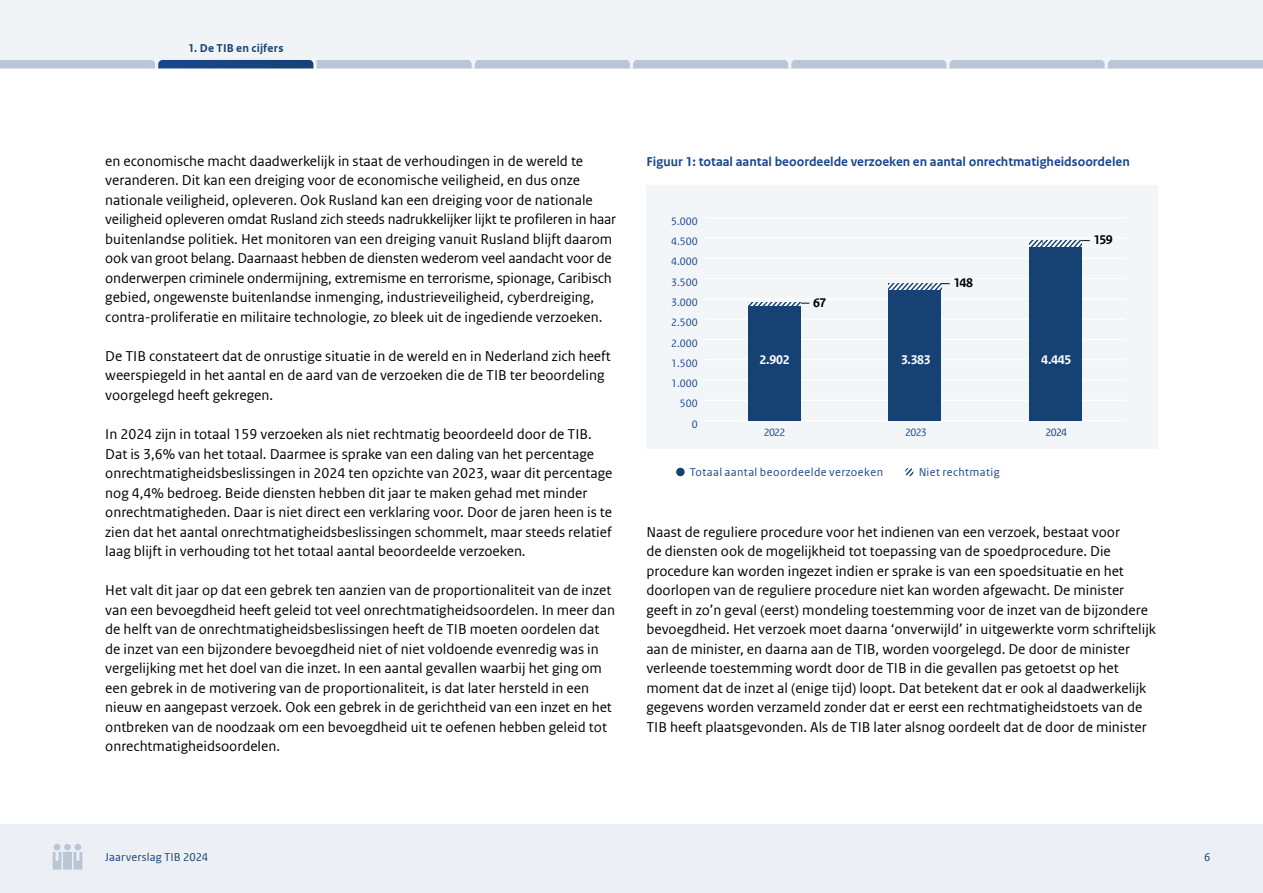
<style>
.page{position:relative;width:1263px;height:893px;background:#fff}
.page>*{position:absolute;margin:0;border:0;box-sizing:border-box;transform-origin:0 0}
.Body{font:15px/19.5px "Rijksoverheid Sans Web Text Regular 2";color:#000}
.Image_Head{font:700 13.5px "Rijksoverheid Sans Web Text";color:#1a478f}
.t1{font:700 13.2px "Rijksoverheid Sans Web Text";letter-spacing:-.025em;color:#fff}
.t2{font:700 13.2px "Rijksoverheid Sans Web Text";letter-spacing:-.045em;color:#000}
.t3{font:12px "Rijksoverheid Sans Web Text";letter-spacing:.035em;color:#1a478f}
.t4{font:12px "Rijksoverheid Sans Web Text Regular 2";letter-spacing:.01em;color:#154273}
.t5{font:700 12px "Rijksoverheid Sans Web Text";letter-spacing:.02em;color:#154273}
.t6{font:11.25px "Rijksoverheid Sans Web Text";color:#1a478f}
.t7{font:11.25px "Rijksoverheid Sans Web Text";color:#154273}
</style>
<div class="page">
<div style="left:0;top:0;width:1263px;height:68px;background:#f1f4f7"></div>
<div style="left:0;top:824px;width:1263px;height:69px;background:#ecf0f4"></div>
<svg style="left:53px;top:844px;width:29px;height:26px"></svg>
<svg style="left:0;top:60px;width:1263px;height:8px;background:#a6b7cb"></svg>
<div style="left:646px;top:185px;width:512px;height:264px;background:#f3f6f8"></div>
<svg style="left:905px;top:468px;width:8px;height:8px"></svg>
<div style="left:676px;top:468px;width:9px;height:8px;background:#154273;border-radius:50%"></div>
<hr style="left:704px;top:420px;width:421px;height:1px;background:#fff">
<hr style="left:704px;top:400px;width:421px;height:1px;background:#fff">
<hr style="left:704px;top:379px;width:421px;height:2px;background:#fff">
<hr style="left:704px;top:359px;width:421px;height:1px;background:#fff">
<hr style="left:704px;top:339px;width:421px;height:1px;background:#fff">
<hr style="left:704px;top:319px;width:421px;height:1px;background:#fff">
<hr style="left:704px;top:298px;width:421px;height:1px;background:#fff">
<hr style="left:704px;top:278px;width:421px;height:1px;background:#fff">
<hr style="left:704px;top:258px;width:421px;height:1px;background:#fff">
<hr style="left:704px;top:237px;width:421px;height:2px;background:#fff">
<hr style="left:704px;top:217px;width:421px;height:1px;background:#fff">
<div style="left:748px;top:303px;width:53px;height:118px;background:#154273"></div>
<div style="left:889px;top:283px;width:52px;height:138px;background:#154273"></div>
<div style="left:1029px;top:240px;width:52px;height:181px;background:#154273"></div>
<hr style="left:748px;top:303px;width:53px;height:2px;background:#bfbfbf">
<svg style="left:889px;top:283px;width:52px;height:6px"></svg>
<svg style="left:1029px;top:240px;width:52px;height:7px"></svg>
<p class="t5" style="left:188px;top:41px;width:97px">1. De TIB en cijfers</p>
<p class="Body" style="left:105px;top:151px;width:512px">en economische macht daadwerkelijk in staat de verhoudingen in de wereld te veranderen. Dit kan een dreiging voor de economische veiligheid, en dus onze nationale veiligheid, opleveren. Ook Rusland kan een dreiging voor de nationale veiligheid opleveren omdat Rusland zich steeds nadrukkelijker lijkt te profileren in haar buitenlandse politiek. Het monitoren van een dreiging vanuit Rusland blijft daarom ook van groot belang. Daarnaast hebben de diensten wederom veel aandacht voor de onderwerpen criminele ondermijning, extremisme en terrorisme, spionage, Caribisch gebied, ongewenste buitenlandse inmenging, industrieveiligheid, cyberdreiging, contra-proliferatie en militaire technologie, zo bleek uit de ingediende verzoeken.</p>
<p class="Body" style="left:105px;top:346px;width:507px">De TIB constateert dat de onrustige situatie in de wereld en in Nederland zich heeft weerspiegeld in het aantal en de aard van de verzoeken die de TIB ter beoordeling voorgelegd heeft gekregen.</p>
<p class="Body" style="left:105px;top:424px;width:509px">In 2024 zijn in totaal 159 verzoeken als niet rechtmatig beoordeeld door de TIB.<br>Dat is 3,6% van het totaal. Daarmee is sprake van een daling van het percentage onrechtmatigheidsbeslissingen in 2024 ten opzichte van 2023, waar dit percentage nog 4,4% bedroeg. Beide diensten hebben dit jaar te maken gehad met minder onrechtmatigheden. Daar is niet direct een verklaring voor. Door de jaren heen is te zien dat het aantal onrechtmatigheidsbeslissingen schommelt, maar steeds relatief laag blijft in verhouding tot het totaal aantal beoordeelde verzoeken.</p>
<p class="Body" style="left:105px;top:580px;width:511px">Het valt dit jaar op dat een gebrek ten aanzien van de proportionaliteit van de inzet van een bevoegdheid heeft geleid tot veel onrechtmatigheidsoordelen. In meer dan de helft van de onrechtmatigheidsbeslissingen heeft de TIB moeten oordelen dat de inzet van een bijzondere bevoegdheid niet of niet voldoende evenredig was in vergelijking met het doel van die inzet. In een aantal gevallen waarbij het ging om een gebrek in de motivering van de proportionaliteit, is dat later hersteld in een nieuw en aangepast verzoek. Ook een gebrek in de gerichtheid van een inzet en het ontbreken van de noodzaak om een bevoegdheid uit te oefenen hebben geleid tot onrechtmatigheidsoordelen.</p>
<p class="Image_Head" style="left:646px;top:154px;width:485px">Figuur 1: totaal aantal beoordeelde verzoeken en aantal onrechtmatigheidsoordelen</p>
<p class="t6" style="left:671px;top:215px;width:28px">5.000</p>
<p class="t6" style="left:671px;top:235px;width:28px">4.500</p>
<p class="t6" style="left:671px;top:255px;width:28px">4.000</p>
<p class="t6" style="left:671px;top:276px;width:28px">3.500</p>
<p class="t6" style="left:671px;top:296px;width:28px">3.000</p>
<p class="t6" style="left:671px;top:316px;width:28px">2.500</p>
<p class="t6" style="left:671px;top:336px;width:28px">2.000</p>
<p class="t6" style="left:671px;top:357px;width:28px">1.500</p>
<p class="t6" style="left:671px;top:377px;width:28px">1.000</p>
<p class="t6" style="left:680px;top:397px;width:19px">500</p>
<p class="t2" style="left:813px;top:295px;width:15px">67</p>
<p class="t2" style="left:953px;top:276px;width:21px">148</p>
<p class="t1" style="left:759px;top:353px;width:32px">2.902</p>
<p class="t1" style="left:901px;top:353px;width:31px">3.383</p>
<p class="t1" style="left:1041px;top:353px;width:32px">4.445</p>
<p class="t6" style="left:692px;top:418px;width:7px">0</p>
<p class="t6" style="left:764px;top:426px;width:23px">2022</p>
<p class="t6" style="left:905px;top:426px;width:23px">2023</p>
<p class="t7" style="left:1045px;top:426px;width:23px">2024</p>
<p class="t3" style="left:690px;top:465px;width:195px">Totaal aantal beoordeelde verzoeken</p>
<p class="t3" style="left:919px;top:465px;width:82px">Niet rechtmatig</p>
<p class="t2" style="left:1093px;top:233px;width:21px">159</p>
<p class="Body" style="left:646px;top:522px;width:511px">Naast de reguliere procedure voor het indienen van een verzoek, bestaat voor<br>de diensten ook de mogelijkheid tot toepassing van de spoedprocedure. Die procedure kan worden ingezet indien er sprake is van een spoedsituatie en het doorlopen van de reguliere procedure niet kan worden afgewacht. De minister geeft in zo’n geval (eerst) mondeling toestemming voor de inzet van de bijzondere bevoegdheid. Het verzoek moet daarna ‘onverwijld’ in uitgewerkte vorm schriftelijk aan de minister, en daarna aan de TIB, worden voorgelegd. De door de minister verleende toestemming wordt door de TIB in die gevallen pas getoetst op het moment dat de inzet al (enige tijd) loopt. Dat betekent dat er ook al daadwerkelijk gegevens worden verzameld zonder dat er eerst een rechtmatigheidstoets van de TIB heeft plaatsgevonden. Als de TIB later alsnog oordeelt dat de door de minister</p>
<p class="t4" style="left:105px;top:850px;width:105px">Jaarverslag TIB 2024</p>
<p class="t4" style="left:1204px;top:850px;width:8px">6</p>
</div>
